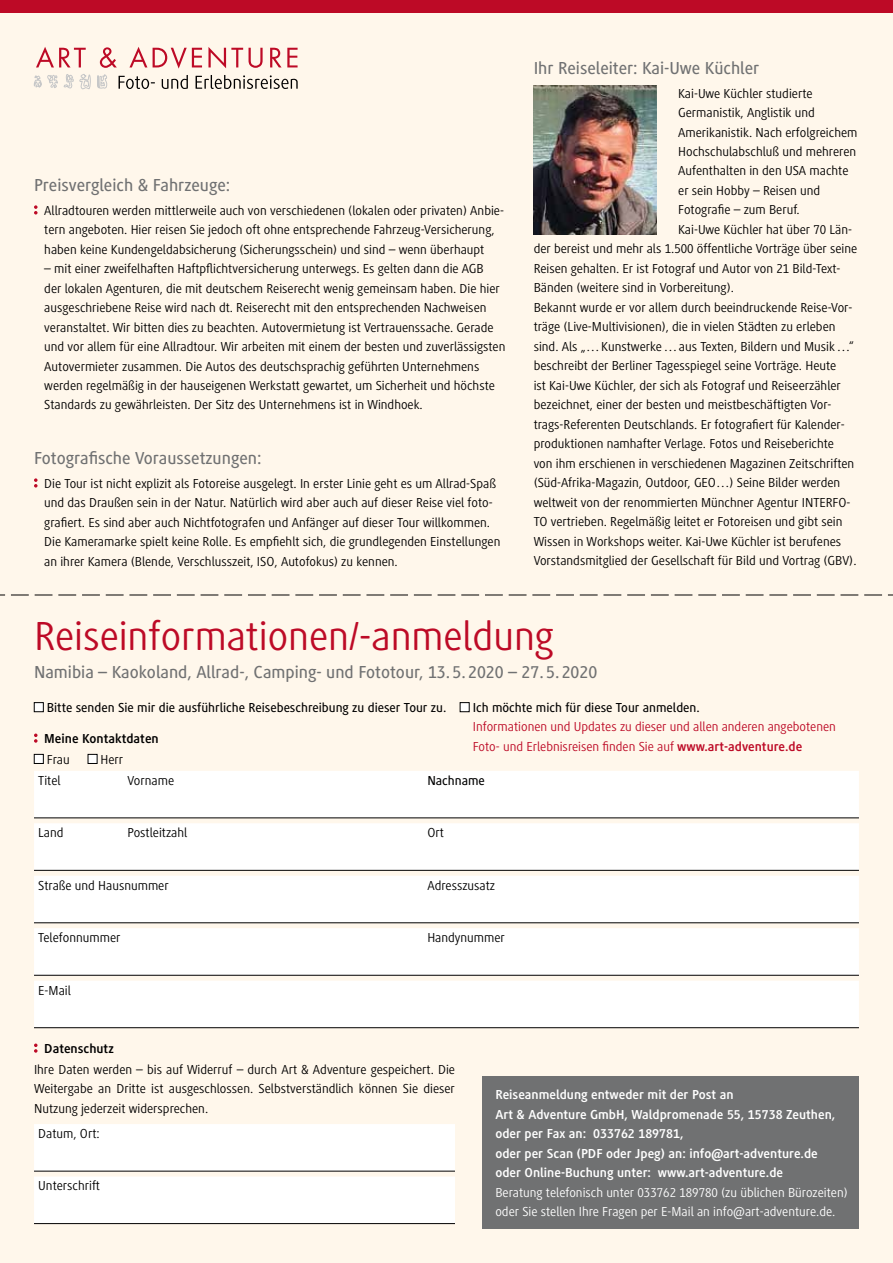
<style>
.page{position:relative;width:893px;height:1263px;background:#fff7eb}
.page>*{position:absolute;margin:0;border:0;box-sizing:border-box;transform-origin:0 0}
.t1{font:42px "Generis Simple Pro";color:#bd0a26}
.t2{font:500 18px "Generis Simple Pro";color:#707172}
.t3{font:13.5px/19.5px "Generis Simple Pro";color:#000}
.t4{font:700 13.5px/19.5px "Generis Simple Pro";color:#fff}
.t5{font:13.5px/19.5px "Generis Simple Pro";color:#fff}
.t6{font:13.5px/19.5px "Generis Simple Pro";color:#bd0a26}
.t7{font:500 13.5px "Generis Simple Pro";color:#000}
.t8{font:700 13.5px "Generis Simple Pro";color:#000}
.s1{font-weight:700}
</style>
<div class="page">
<svg style="left:36px;top:47px;width:50px;height:20px"></svg>
<svg style="left:100px;top:47px;width:17px;height:21px"></svg>
<svg style="left:129px;top:47px;width:18px;height:20px"></svg>
<svg style="left:153px;top:48px;width:49px;height:21px"></svg>
<svg style="left:208px;top:47px;width:35px;height:21px"></svg>
<svg style="left:249px;top:48px;width:14px;height:20px"></svg>
<svg style="left:270px;top:48px;width:28px;height:19px"></svg>
<svg style="left:80px;top:74px;width:27px;height:16px"></svg>
<svg style="left:34px;top:74px;width:39px;height:14px"></svg>
<svg style="left:119px;top:75px;width:179px;height:14px"></svg>
<div style="left:34px;top:1124px;width:421px;height:47px;background:#fff"></div>
<hr style="left:34px;top:1171px;width:421px;height:1px;background:#000">
<div style="left:34px;top:1176px;width:421px;height:48px;background:#fff"></div>
<hr style="left:34px;top:1223px;width:421px;height:1px;background:#000">
<svg style="left:34px;top:1043px;width:4px;height:10px"></svg>
<div style="left:34px;top:771px;width:825px;height:47px;background:#fff"></div>
<hr style="left:34px;top:818px;width:825px;height:1px;background:#000">
<div style="left:34px;top:823px;width:825px;height:47px;background:#fff"></div>
<hr style="left:34px;top:870px;width:825px;height:1px;background:#000">
<div style="left:34px;top:876px;width:825px;height:47px;background:#fff"></div>
<hr style="left:34px;top:922px;width:825px;height:1px;background:#000">
<div style="left:34px;top:928px;width:825px;height:47px;background:#fff"></div>
<hr style="left:34px;top:975px;width:825px;height:1px;background:#000">
<div style="left:34px;top:981px;width:825px;height:47px;background:#fff"></div>
<hr style="left:34px;top:1027px;width:825px;height:1px;background:#000">
<div style="left:34px;top:703px;width:9px;height:9px;background:#fff"></div>
<div style="left:34px;top:702px;width:10px;height:10px;border:1px solid #000"></div>
<div style="left:460px;top:703px;width:9px;height:9px;background:#fff"></div>
<div style="left:460px;top:702px;width:9px;height:10px;border:1px solid #000"></div>
<svg style="left:34px;top:733px;width:4px;height:10px"></svg>
<div style="left:34px;top:754px;width:9px;height:9px;background:#fff"></div>
<div style="left:34px;top:754px;width:10px;height:10px;border:1px solid #000"></div>
<div style="left:88px;top:754px;width:9px;height:9px;background:#fff"></div>
<div style="left:88px;top:754px;width:9px;height:10px;border:1px solid #000"></div>
<div style="left:483px;top:1076px;width:376px;height:153px;background:#707172"></div>
<img style="left:534px;top:85px;width:123px;height:149px">
<svg style="left:34px;top:205px;width:4px;height:10px"></svg>
<svg style="left:34px;top:478px;width:4px;height:10px"></svg>
<div style="left:0;top:0;width:893px;height:13px;background:#bd0a26"></div>
<svg style="left:0;top:595px;width:893px;height:1px"></svg>
<h2 class="t2" style="left:34px;top:175px;width:198px">Preisvergleich &amp; Fahrzeuge:</h2>
<p class="t3" style="left:44px;top:200px;width:461px">Allradtouren werden mittlerweile auch von verschiedenen (lokalen oder privaten) Anbie&shy;tern angeboten. Hier reisen Sie jedoch oft ohne entsprechende Fahrzeug-Versicherung, haben keine Kundengeldabsicherung (Sicherungsschein) und sind – wenn überhaupt</p>
<p class="t3" style="left:44px;top:259px;width:463px">– mit einer zweifelhaften Haftpflichtversicherung unterwegs. Es gelten dann die AGB<br>der lokalen Agenturen, die mit deutschem Reiserecht wenig gemeinsam haben. Die hier ausgeschriebene Reise wird nach dt. Reiserecht mit den entsprechenden Nachweisen veranstaltet. Wir bitten dies zu beachten. Autovermietung ist Vertrauenssache. Gerade und vor allem für eine Allradtour. Wir arbeiten mit einem der besten und zuverlässigsten Autovermieter zusammen. Die Autos des deutschsprachig geführten Unternehmens werden regelmäßig in der hauseigenen Werkstatt gewartet, um Sicherheit und höchste Standards zu gewährleisten. Der Sitz des Unternehmens ist in Windhoek.</p>
<h2 class="t2" style="left:34px;top:448px;width:229px">Fotografische Voraussetzungen:</h2>
<p class="t3" style="left:44px;top:473px;width:458px">Die Tour ist nicht explizit als Fotoreise ausgelegt. In erster Linie geht es um Allrad-Spaß und das Draußen sein in der Natur. Natürlich wird aber auch auf dieser Reise viel foto&shy;grafiert. Es sind aber auch Nichtfotografen und Anfänger auf dieser Tour willkommen.<br>Die Kameramarke spielt keine Rolle. Es empfiehlt sich, die grundlegenden Einstellungen an ihrer Kamera (Blende, Verschlusszeit, ISO, Autofokus) zu kennen.</p>
<h2 class="t2" style="left:534px;top:58px;width:227px">Ihr Reiseleiter: Kai-Uwe Küchler</h2>
<p class="t3" style="left:678px;top:83px;width:136px">Kai-Uwe Küchler studierte</p>
<p class="t3" style="left:678px;top:103px;width:138px">Germanistik, Anglistik und</p>
<p class="t3" style="left:678px;top:122px;width:181px">Amerikanistik. Nach erfolgreichem</p>
<p class="t3" style="left:678px;top:142px;width:179px">Hochschulabschluß und mehreren</p>
<p class="t3" style="left:678px;top:161px;width:172px">Aufenthalten in den USA machte</p>
<p class="t3" style="left:678px;top:181px;width:144px">er sein Hobby – Reisen und</p>
<p class="t3" style="left:678px;top:200px;width:123px">Fotografie – zum Beruf.</p>
<p class="t3" style="left:678px;top:220px;width:175px">Kai-Uwe Küchler hat über 70 Län-</p>
<p class="t3" style="left:534px;top:239px;width:325px">der bereist und mehr als 1.500 öffentliche Vorträge über seine</p>
<p class="t3" style="left:534px;top:259px;width:308px">Reisen gehalten. Er ist Fotograf und Autor von 21 Bild-Text-</p>
<p class="t3" style="left:534px;top:278px;width:202px">Bänden (weitere sind in Vorbereitung).</p>
<p class="t3" style="left:534px;top:298px;width:320px">Bekannt wurde er vor allem durch beeindruckende Reise-Vor-</p>
<p class="t3" style="left:534px;top:317px;width:303px">träge (Live-Multivisionen), die in vielen Städten zu erleben</p>
<p class="t3" style="left:534px;top:337px;width:322px">sind. Als „…Kunstwerke…aus Texten, Bildern und Musik…“</p>
<p class="t3" style="left:534px;top:356px;width:304px">beschreibt der Berliner Tagesspiegel seine Vorträge. Heute</p>
<p class="t3" style="left:534px;top:376px;width:309px">ist Kai-Uwe Küchler, der sich als Fotograf und Reiseerzähler</p>
<p class="t3" style="left:534px;top:395px;width:299px">bezeichnet, einer der besten und meistbeschäftigten Vor-</p>
<p class="t3" style="left:534px;top:415px;width:313px">trags-Referenten Deutschlands. Er fotografiert für Kalender-</p>
<p class="t3" style="left:534px;top:434px;width:302px">produktionen namhafter Verlage. Fotos und Reiseberichte</p>
<p class="t3" style="left:534px;top:454px;width:322px">von ihm erschienen in verschiedenen Magazinen Zeitschriften</p>
<p class="t3" style="left:534px;top:473px;width:308px">(Süd-Afrika-Magazin, Outdoor, GEO…) Seine Bilder werden</p>
<p class="t3" style="left:534px;top:493px;width:318px">weltweit von der renommierten Münchner Agentur INTERFO-</p>
<p class="t3" style="left:534px;top:512px;width:310px">TO vertrieben. Regelmäßig leitet er Fotoreisen und gibt sein</p>
<p class="t3" style="left:534px;top:532px;width:309px">Wissen in Workshops weiter. Kai-Uwe Küchler ist berufenes</p>
<p class="t3" style="left:534px;top:551px;width:324px">Vorstandsmitglied der Gesellschaft für Bild und Vortrag (GBV).</p>
<h1 class="t1" style="left:34px;top:613px;width:521px">Reiseinformationen/-anmeldung</h1>
<h2 class="t2" style="left:34px;top:662px;width:565px">Namibia – Kaokoland, Allrad-, Camping- und Fototour, 13. 5. 2020 – 27. 5. 2020</h2>
<p class="t7" style="left:47px;top:700px;width:401px">Bitte senden Sie mir die ausführliche Reisebeschreibung zu dieser Tour zu.</p>
<p class="t7" style="left:473px;top:700px;width:229px">Ich möchte mich für diese Tour anmelden.</p>
<p class="t8" style="left:44px;top:731px;width:116px">Meine Kontaktdaten</p>
<p class="t3" style="left:47px;top:749px;width:24px">Frau</p>
<p class="t3" style="left:101px;top:749px;width:24px">Herr</p>
<p class="t3" style="left:38px;top:770px;width:24px">Titel</p>
<p class="t3" style="left:128px;top:770px;width:48px">Vorname</p>
<p class="t7" style="left:427px;top:773px;width:59px">Nachname</p>
<p class="t6" style="left:473px;top:717px;width:365px">Informationen und Updates zu dieser und allen anderen angebotenen<br>Foto- und Erlebnisreisen finden Sie auf <span class="s1">www.art-adventure.de</span></p>
<p class="t3" style="left:38px;top:823px;width:27px">Land</p>
<p class="t3" style="left:128px;top:823px;width:61px">Postleitzahl</p>
<p class="t3" style="left:427px;top:823px;width:18px">Ort</p>
<p class="t3" style="left:38px;top:875px;width:132px">Straße und Hausnummer</p>
<p class="t3" style="left:427px;top:875px;width:69px">Adresszusatz</p>
<p class="t3" style="left:38px;top:928px;width:84px">Telefonnummer</p>
<p class="t3" style="left:427px;top:928px;width:79px">Handynummer</p>
<p class="t3" style="left:38px;top:980px;width:34px">E-Mail</p>
<p class="t8" style="left:44px;top:1041px;width:71px">Datenschutz</p>
<p class="t3" style="left:34px;top:1059px;width:422px;text-align:justify">Ihre Daten werden – bis auf Widerruf – durch Art &amp; Adventure gespeichert. Die Weitergabe an Dritte ist ausgeschlossen. Selbstverständlich können Sie dieser Nutzung jederzeit widersprechen.</p>
<p class="t3" style="left:38px;top:1124px;width:63px">Datum, Ort:</p>
<p class="t3" style="left:38px;top:1176px;width:63px">Unterschrift</p>
<p class="t4" style="left:495px;top:1085px;width:341px">Reiseanmeldung entweder mit der Post an<br>Art &amp; Adventure GmbH, Waldpromenade 55, 15738 Zeuthen, oder per Fax an: 033762 189781,<br>oder per Scan (PDF oder Jpeg) an: info@art-adventure.de oder Online-Buchung unter: www.art-adventure.de</p>
<p class="t5" style="left:495px;top:1182px;width:354px">Beratung telefonisch unter 033762 189780 (zu üblichen Bürozeiten) oder Sie stellen Ihre Fragen per E-Mail an info@art-adventure.de.</p>
</div>
